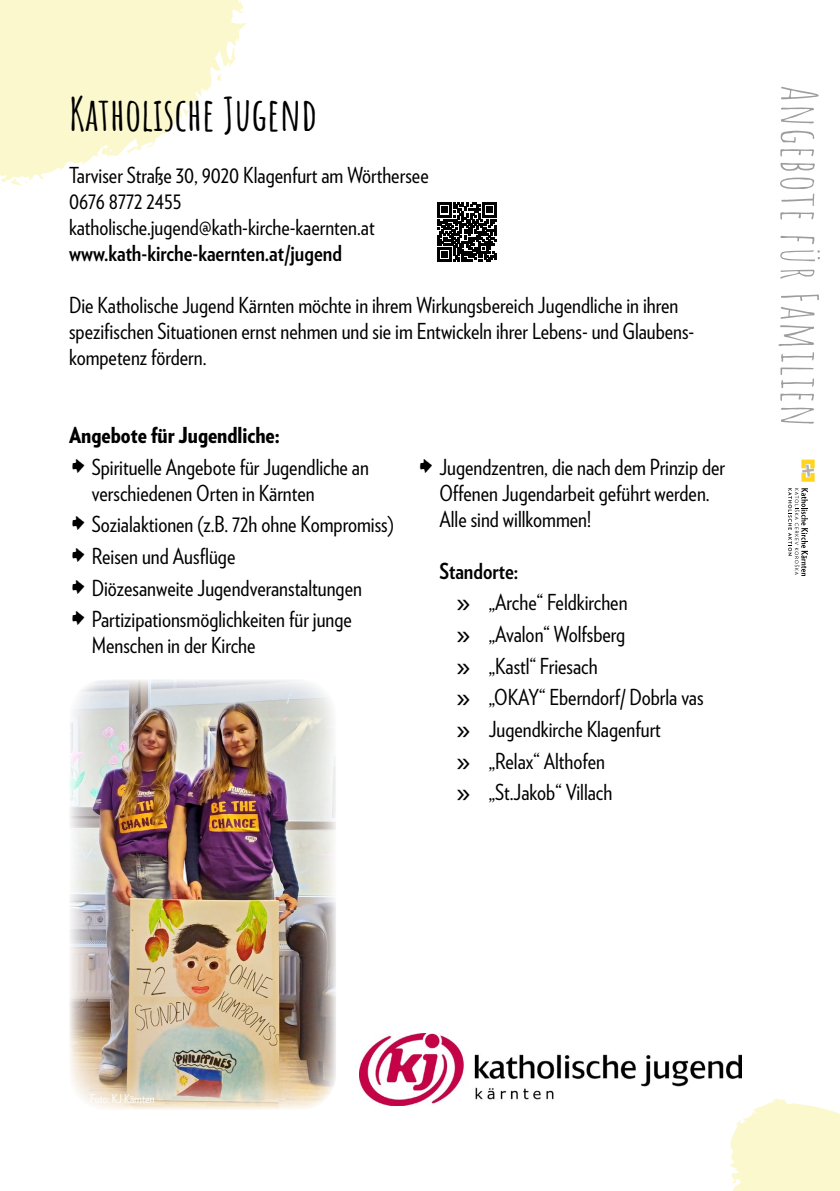
<style>
.page{position:relative;width:840px;height:1191px;background:#fff}
.page>*{position:absolute;margin:0;border:0;box-sizing:border-box;transform-origin:0 0}
.t1{font:50px "Amatic SC";letter-spacing:.02em;color:#9d9d9c}
.t2{font:700 45px "Amatic SC";color:#000}
.t3{font:22px/31.6px "Verlag Condensed";color:#000}
.t4{font:700 22px "Verlag Condensed";color:#000}
.t5{font:12px "Verlag Condensed";color:#fff}
.s1{font-weight:900}
.s2{font-family:"Lullabies Extras";font-size:28px}
.s3{font-weight:700}
.s4{font-family:"Myriad Pro";font-size:28px}
</style>
<div class="page">
<svg style="left:730px;top:1098px;width:110px;height:93px;background:#fcf8d3"></svg>
<svg style="left:0;top:0;width:246px;height:186px;fill:#fcf8cd"></svg>
<svg style="left:99px;top:155px;width:4px;height:3px"></svg>
<svg style="left:227px;top:15px;width:7px;height:2px"></svg>
<svg style="left:215px;top:73px;width:9px;height:8px"></svg>
<svg style="left:801px;top:459px;width:13px;height:23px"></svg>
<svg style="left:788px;top:488px;width:19px;height:88px"></svg>
<svg style="left:437px;top:203px;width:59px;height:59px"></svg>
<img style="left:359px;top:1033px;width:382px;height:73px">
<img style="left:69px;top:680px;width:267px;height:430px">
<h2 class="t2" style="left:69px;top:80px;width:249px">Katholische Jugend</h2>
<p class="t3" style="left:69px;top:161px;width:361px;line-height:26px">Tarviser Straße 30, 9020 Klagenfurt am Wörthersee<br>0676 8772 2455 katholische.jugend@kath-kirche-kaernten.at</p>
<p class="t4" style="left:69px;top:237px;width:274px">www.kath-kirche-kaernten.at/jugend</p>
<p class="t3" style="left:69px;top:291px;width:626px;line-height:26px">Die Katholische Jugend Kärnten möchte in ihrem Wirkungsbereich Jugendliche in ihren spezifischen Situationen ernst nehmen und sie im Entwickeln ihrer Lebens- und Glaubens&shy;kompetenz fördern.</p>
<p class="t3" style="left:69px;top:418px;width:301px"><span class="s1">Angebote für Jugendliche:<br></span><span class="s2">z</span> Spirituelle Angebote für Jugendliche an</p>
<p class="t3" style="left:69px;top:476px;width:326px;text-indent:23px">verschiedenen Orten in Kärnten<br><span class="s2">z</span> Sozialaktionen (z.B. 72h ohne Kompromiss) <span class="s2">z</span> Reisen und Ausflüge<br><span class="s2">z</span> Diözesanweite Jugendveranstaltungen<br><span class="s2">z</span> Partizipationsmöglichkeiten für junge</p>
<p class="t3" style="left:92px;top:629px;width:165px">Menschen in der Kirche</p>
<p class="t3" style="left:439px;top:453px;width:287px;line-height:26px;text-indent:-23px"><span class="s2">z</span> Jugendzentren, die nach dem Prinzip der<br>Offenen Jugendarbeit geführt werden.<br>Alle sind willkommen!</p>
<p class="t3" style="left:456px;top:554px;width:249px;text-indent:-17px"><span class="s3">Standorte:<br></span><span class="s4">»</span> „Arche“ Feldkirchen<br><span class="s4">»</span> „Avalon“ Wolfsberg<br><span class="s4">»</span> „Kastl“ Friesach<br><span class="s4">»</span> „OKAY“ Eberndorf/ Dobrla vas <span class="s4">»</span> Jugendkirche Klagenfurt<br><span class="s4">»</span> „Relax“ Althofen<br><span class="s4">»</span> „St.Jakob“ Villach</p>
<h1 class="t1" style="left:835px;top:85px;width:343px;rotate:90deg">Angebote für Familien</h1>
<p class="t5" style="left:90px;top:1090px;width:66px">Foto: KJ Kärnten</p>
</div>
